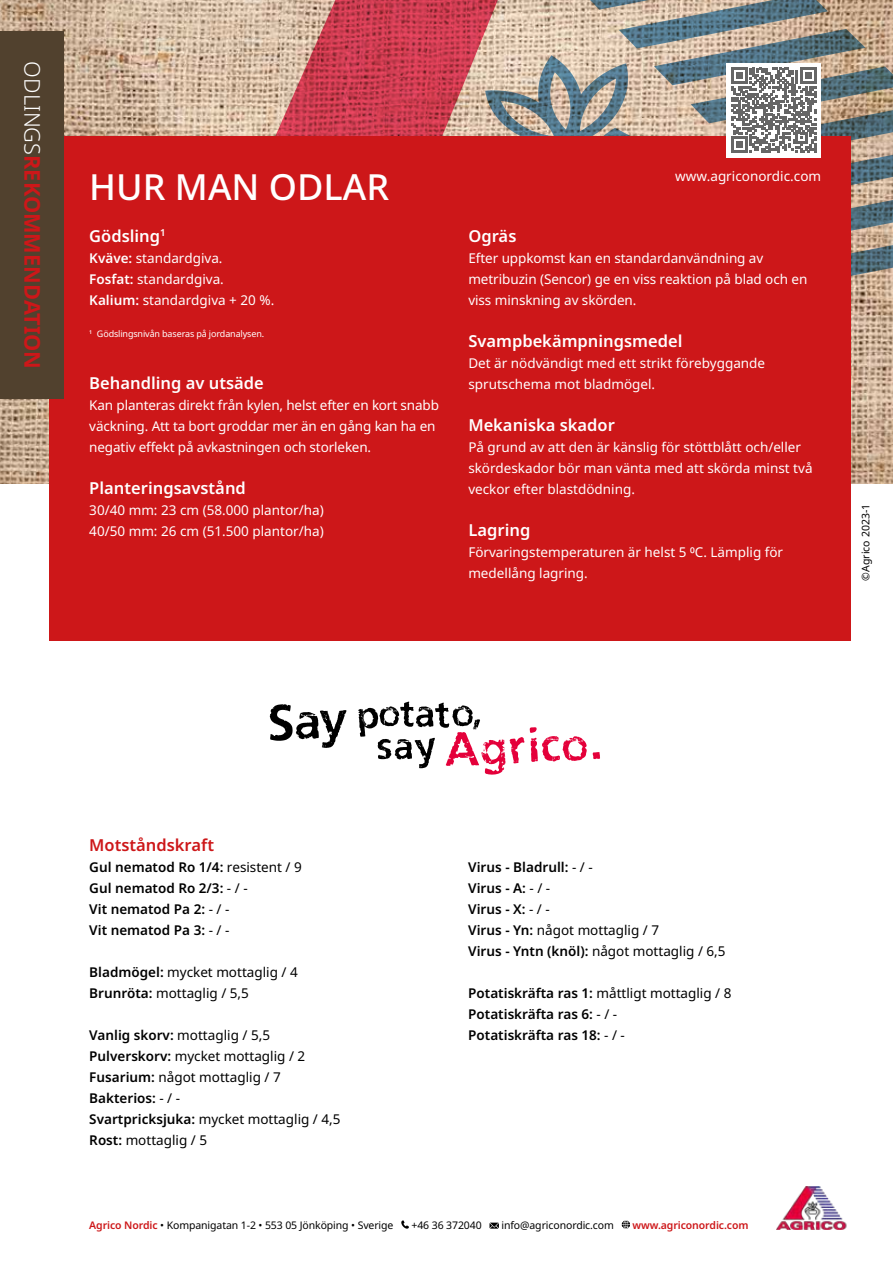
<style>
.page{position:relative;width:893px;height:1263px;background:#fff}
.page>*{position:absolute;margin:0;border:0;box-sizing:border-box;transform-origin:0 0}
.t1{font:500 36px "Noto Sans";color:#fff}
.t2{font:700 21.75px "Noto Sans";color:#cd1719}
.t3{font:600 16.5px "Noto Sans";color:#fff}
.t4{font:600 16.5px "Noto Sans";color:#cd1719}
.t5{font:13.5px/21px "Noto Sans";color:#fff}
.t6{font:600 13.5px/21px "Noto Sans";color:#000}
.t7{font:13.5px/21px "Noto Sans";color:#000}
.t8{font:10.5px "Noto Sans";letter-spacing:-.01em;color:#000}
.t9{font:600 10.5px "Noto Sans";letter-spacing:-.01em;color:#cd1719}
.t10{font:10.5px "Noto Sans";color:#000}
.t11{font:9px "Noto Sans";letter-spacing:-.015em;color:#fff}
.s1{font-weight:300;color:#fff}
.s2{font-weight:600}
.s3{font-weight:400}
.s4{font-weight:600;color:#cd1719}
</style>
<div class="page">
<img style="left:0;top:0;width:893px;height:483px">
<svg style="left:562px;top:55px;width:19px;height:81px"></svg>
<svg style="left:154px;top:0;width:408px;height:136px"></svg>
<div style="left:49px;top:136px;width:801px;height:504px;background:#cd1719"></div>
<svg style="left:401px;top:1220px;width:8px;height:9px"></svg>
<svg style="left:489px;top:1222px;width:10px;height:6px"></svg>
<svg style="left:622px;top:1220px;width:8px;height:9px"></svg>
<div style="left:0;top:32px;width:64px;height:367px;background:#51412e"></div>
<img style="left:776px;top:1187px;width:71px;height:42px">
<svg style="left:530px;top:727px;width:57px;height:35px"></svg>
<svg style="left:593px;top:752px;width:7px;height:7px"></svg>
<svg style="left:270px;top:704px;width:76px;height:44px"></svg>
<svg style="left:358px;top:701px;width:166px;height:74px"></svg>
<svg style="left:581px;top:0;width:312px;height:299px"></svg>
<h2 class="t2" style="left:45px;top:61px;width:309px;rotate:90deg"><span class="s1">ODLINGS</span>REKOMMENDATION</h2>
<h1 class="t1" style="left:89px;top:166px;width:301px">HUR MAN ODLAR</h1>
<p class="t3" style="left:89px;top:226px;width:78px">Gödsling<sup>1</sup></p>
<p class="t5" style="left:89px;top:247px;width:187px"><span class="s2">Kväve:</span> standardgiva.<br><span class="s2">Fosfat:</span> standardgiva.<br><span class="s2">Kalium:</span> standardgiva + 20 %.</p>
<p class="t11" style="left:89px;top:327px;width:176px"><sup>1</sup> Gödslingsnivån baseras på jordanalysen.</p>
<p class="t3" style="left:89px;top:373px;width:176px">Behandling av utsäde</p>
<p class="t5" style="left:89px;top:394px;width:351px">Kan planteras direkt från kylen, helst efter en kort snabb väckning. Att ta bort groddar mer än en gång kan ha en negativ effekt på avkastningen och storleken.</p>
<p class="t3" style="left:89px;top:478px;width:158px">Planteringsavstånd</p>
<p class="t5" style="left:89px;top:499px;width:236px">30/40 mm: 23 cm (58.000 plantor/ha)<br>40/50 mm: 26 cm (51.500 plantor/ha)</p>
<p class="t5" style="left:675px;top:165px;width:147px">www.agriconordic.com</p>
<p class="t3" style="left:468px;top:226px;width:50px">Ogräs</p>
<p class="t5" style="left:468px;top:247px;width:341px">Efter uppkomst kan en standardanvändning av metribuzin (Sencor) ge en viss reaktion på blad och en viss minskning av skörden.</p>
<p class="t3" style="left:468px;top:331px;width:216px">Svampbekämpningsmedel</p>
<p class="t5" style="left:468px;top:352px;width:298px">Det är nödvändigt med ett strikt förebyggande sprutschema mot bladmögel.</p>
<p class="t3" style="left:468px;top:415px;width:148px">Mekaniska skador</p>
<p class="t5" style="left:468px;top:436px;width:346px">På grund av att den är känslig för stöttblått och/eller skördeskador bör man vänta med att skörda minst två veckor efter blastdödning.</p>
<p class="t3" style="left:468px;top:520px;width:64px">Lagring</p>
<p class="t5" style="left:468px;top:541px;width:316px">Förvaringstemperaturen är helst 5 ⁰C. Lämplig för medellång lagring.</p>
<p class="t10" style="left:858px;top:580px;width:78px;rotate:-90deg">©Agrico 2023-1</p>
<p class="t4" style="left:89px;top:835px;width:126px">Motståndskraft</p>
<p class="t6" style="left:89px;top:856px;width:214px">Gul nematod Ro 1/4: <span class="s3">resistent / 9<br></span>Gul nematod Ro 2/3: <span class="s3">- / -<br></span>Vit nematod Pa 2: <span class="s3">- / -<br></span>Vit nematod Pa 3: <span class="s3">- / -</span></p>
<p class="t7" style="left:89px;top:961px;width:210px"><span class="s2">Bladmögel:</span> mycket mottaglig / 4<br><span class="s2">Brunröta:</span> mottaglig / 5,5</p>
<p class="t7" style="left:89px;top:1024px;width:253px"><span class="s2">Vanlig skorv:</span> mottaglig / 5,5<br><span class="s2">Pulverskorv:</span> mycket mottaglig / 2<br><span class="s2">Fusarium:</span> något mottaglig / 7<br><span class="s2">Bakterios:</span> - / -<br><span class="s2">Svartpricksjuka:</span> mycket mottaglig / 4,5<br><span class="s2">Rost:</span> mottaglig / 5</p>
<p class="t6" style="left:468px;top:856px;width:259px">Virus - Bladrull: <span class="s3">- / -<br></span>Virus - A: <span class="s3">- / -<br></span>Virus - X: <span class="s3">- / -<br></span>Virus - Yn: <span class="s3">något mottaglig / 7<br></span>Virus - Yntn (knöl): <span class="s3">något mottaglig / 6,5</span></p>
<p class="t6" style="left:468px;top:982px;width:265px">Potatiskräfta ras 1: <span class="s3">måttligt mottaglig / 8<br></span>Potatiskräfta ras 6: <span class="s3">- / -<br></span>Potatiskräfta ras 18: <span class="s3">- / -</span></p>
<p class="t8" style="left:89px;top:1219px;width:306px"><span class="s4">Agrico Nordic</span> • Kompanigatan 1-2 • 553 05 Jönköping • Sverige</p>
<p class="t8" style="left:411px;top:1219px;width:72px">+46 36 372040</p>
<p class="t8" style="left:501px;top:1219px;width:114px">info@agriconordic.com</p>
<p class="t9" style="left:633px;top:1219px;width:117px">www.agriconordic.com</p>
</div>
